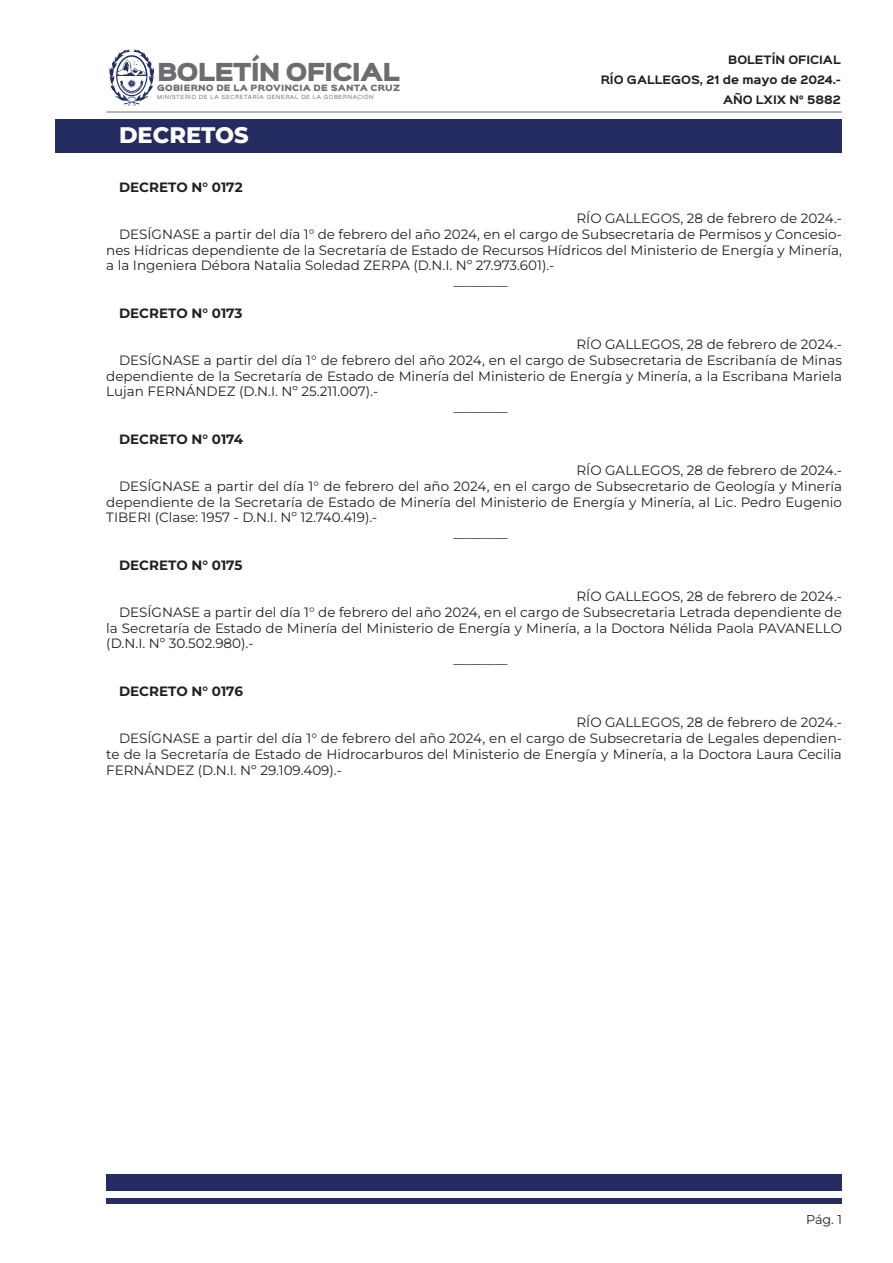
<style>
.page{position:relative;width:893px;height:1263px;background:#fff}
.page>*{position:absolute;margin:0;border:0;box-sizing:border-box;transform-origin:0 0}
.t1{font:800 22.5px "Montserrat";color:#fff}
.t2{font:22.35px "Sinkin Sans 900 X Black";letter-spacing:-.04em;color:#6c6d70}
.t3{font:13.5px/15.8px "Montserrat";color:#231f20;text-align:justify}
.t4{font:700 13.5px "Montserrat";color:#231f20}
.t5{font:12.75px "Montserrat";color:#231f20}
.t6{font:700 10.5px/20px "Sinkin Sans 700";color:#231f20;text-align:right}
.t7{font:7.8px "Sinkin Sans 900 X Black";letter-spacing:.02em;color:#6c6d70}
.t8{font:5.1px "Sinkin Sans 400";letter-spacing:.12em;color:#6c6d70}
</style>
<div class="page">
<svg style="left:109px;top:49px;width:45px;height:57px"></svg>
<hr style="left:106px;top:112px;width:736px;height:1px;background:#6c6d70">
<div style="left:55px;top:119px;width:787px;height:33px;background:#252c61"></div>
<div style="left:106px;top:1175px;width:736px;height:16px;background:#252c61"></div>
<div style="left:106px;top:1198px;width:736px;height:5px;background:#252c61"></div>
<h2 class="t2" style="left:157px;top:61px;width:244px">BOLETÍN OFICIAL</h2>
<p class="t7" style="left:157px;top:84px;width:245px">GOBIERNO DE LA PROVINCIA DE SANTA CRUZ</p>
<p class="t8" style="left:157px;top:93px;width:218px">MINISTERIO DE LA SECRETARÍA GENERAL DE LA GOBERNACIÓN</p>
<p class="t1" style="left:119px;top:120px;width:131px">DECRETOS</p>
<p class="t4" style="left:119px;top:177px;width:125px">DECRETO N° 0172</p>
<p class="t6" style="left:601px;top:50px;width:241px">BOLETÍN OFICIAL<br>RÍO GALLEGOS, 21 de mayo de 2024.-<br>AÑO LXIX N° 5882</p>
<p class="t3" style="left:576px;top:210px;width:267px">RÍO GALLEGOS, 28 de febrero de 2024.-</p>
<p class="t3" style="left:106px;top:226px;width:737px;text-indent:13px">DESÍGNASE a partir del día 1° de febrero del año 2024, en el cargo de Subsecretaria de Permisos y Concesio&shy;nes Hídricas dependiente de la Secretaría de Estado de Recursos Hídricos del Ministerio de Energía y Minería, a la Ingeniera Débora Natalia Soledad ZERPA (D.N.I. Nº 27.973.601).-</p>
<p class="t3" style="left:453px;top:273px;width:55px">________</p>
<p class="t4" style="left:119px;top:303px;width:125px">DECRETO N° 0173</p>
<p class="t3" style="left:576px;top:336px;width:267px">RÍO GALLEGOS, 28 de febrero de 2024.-</p>
<p class="t3" style="left:106px;top:352px;width:737px;text-indent:13px">DESÍGNASE a partir del día 1° de febrero del año 2024, en el cargo de Subsecretaria de Escribanía de Minas dependiente de la Secretaría de Estado de Minería del Ministerio de Energía y Minería, a la Escribana Mariela Lujan FERNÁNDEZ (D.N.I. Nº 25.211.007).-</p>
<p class="t3" style="left:453px;top:399px;width:55px">________</p>
<p class="t4" style="left:119px;top:429px;width:126px">DECRETO N° 0174</p>
<p class="t3" style="left:576px;top:462px;width:267px">RÍO GALLEGOS, 28 de febrero de 2024.-</p>
<p class="t3" style="left:106px;top:478px;width:737px;text-indent:13px">DESÍGNASE a partir del día 1° de febrero del año 2024, en el cargo de Subsecretario de Geología y Minería dependiente de la Secretaría de Estado de Minería del Ministerio de Energía y Minería, al Lic. Pedro Eugenio TIBERI (Clase: 1957 - D.N.I. Nº 12.740.419).-</p>
<p class="t3" style="left:453px;top:525px;width:55px">________</p>
<p class="t4" style="left:119px;top:555px;width:125px">DECRETO N° 0175</p>
<p class="t3" style="left:576px;top:588px;width:267px">RÍO GALLEGOS, 28 de febrero de 2024.-</p>
<p class="t3" style="left:106px;top:604px;width:737px;text-indent:13px">DESÍGNASE a partir del día 1° de febrero del año 2024, en el cargo de Subsecretaria Letrada dependiente de la Secretaría de Estado de Minería del Ministerio de Energía y Minería, a la Doctora Nélida Paola PAVANELLO (D.N.I. Nº 30.502.980).-</p>
<p class="t3" style="left:453px;top:651px;width:55px">________</p>
<p class="t4" style="left:119px;top:681px;width:125px">DECRETO N° 0176</p>
<p class="t3" style="left:576px;top:714px;width:267px">RÍO GALLEGOS, 28 de febrero de 2024.-</p>
<p class="t3" style="left:106px;top:730px;width:737px;text-indent:13px">DESÍGNASE a partir del día 1° de febrero del año 2024, en el cargo de Subsecretaria de Legales dependien&shy;te de la Secretaría de Estado de Hidrocarburos del Ministerio de Energía y Minería, a la Doctora Laura Cecilia FERNÁNDEZ (D.N.I. Nº 29.109.409).-</p>
<p class="t5" style="left:806px;top:1211px;width:37px">Pág. 1</p>
</div>
